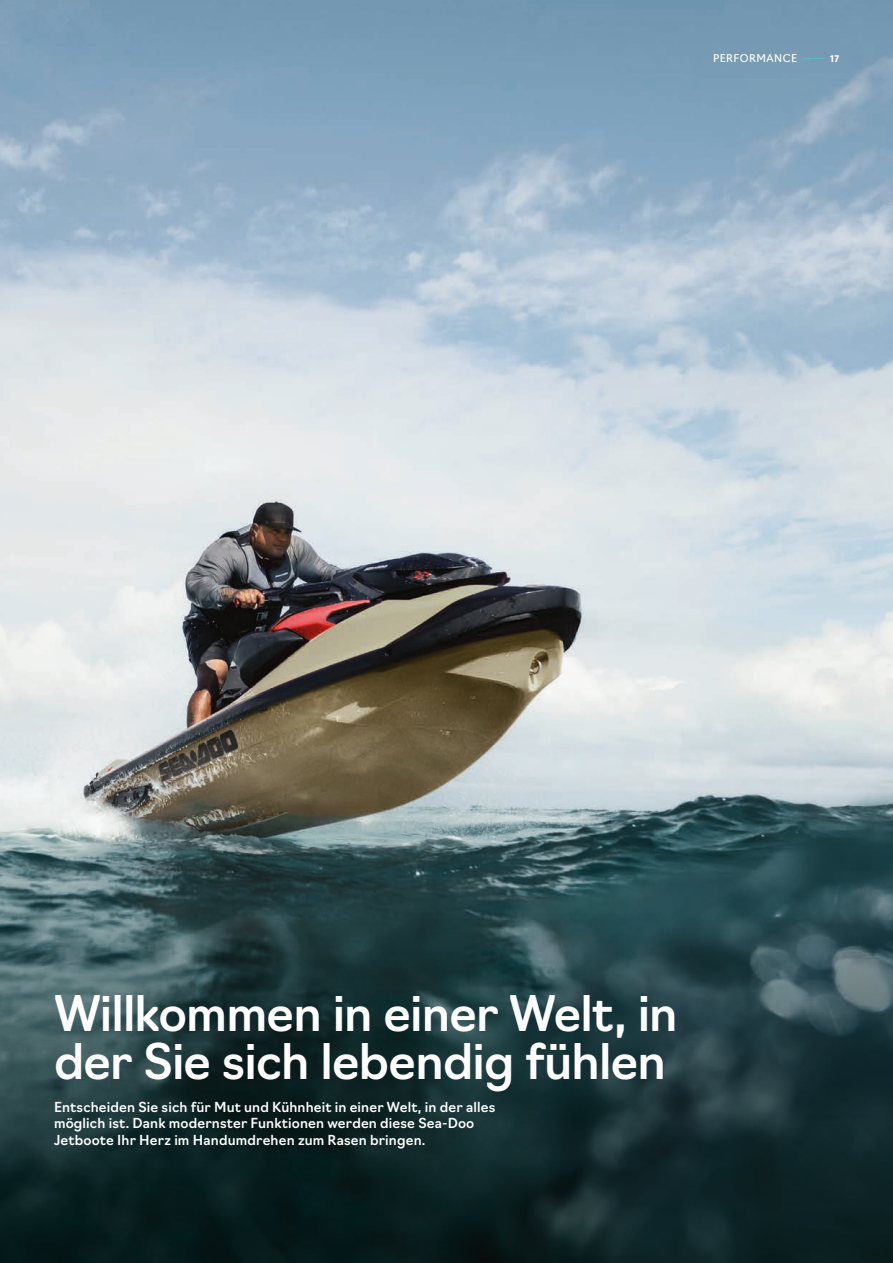
<style>
.page{position:relative;width:893px;height:1263px;background:#fff}
.page>*{position:absolute;margin:0;border:0;box-sizing:border-box;transform-origin:0 0}
.Title{font:500 48px/48px "Navigo";letter-spacing:-.02em;color:#fff}
.Texte_courant{font:500 13.5px/16.5px "Navigo";letter-spacing:.01em;color:#fff}
.t1{font:10.5px "Navigo";letter-spacing:.045em;color:#fff}
.t2{font:700 9px "Navigo";color:#fff}
</style>
<div class="page">
<img style="left:0;top:0;width:893px;height:913px">
<svg style="left:0;top:913px;width:893px;height:350px;background:#1b3537"></svg>
<svg style="left:803px;top:58px;width:21px;height:1px"></svg>
<p class="t1" style="left:713px;top:50px;width:85px">PERFORMANCE</p>
<p class="t2" style="left:830px;top:52px;width:10px">17</p>
<p class="Title" style="left:54px;top:986px;width:625px">Willkommen in einer Welt, in der Sie sich lebendig fühlen</p>
<p class="Texte_courant" style="left:54px;top:1097px;width:443px">Entscheiden Sie sich für Mut und Kühnheit in einer Welt, in der alles möglich ist. Dank modernster Funktionen werden diese Sea-Doo<br>Jetboote Ihr Herz im Handumdrehen zum Rasen bringen.</p>
</div>
